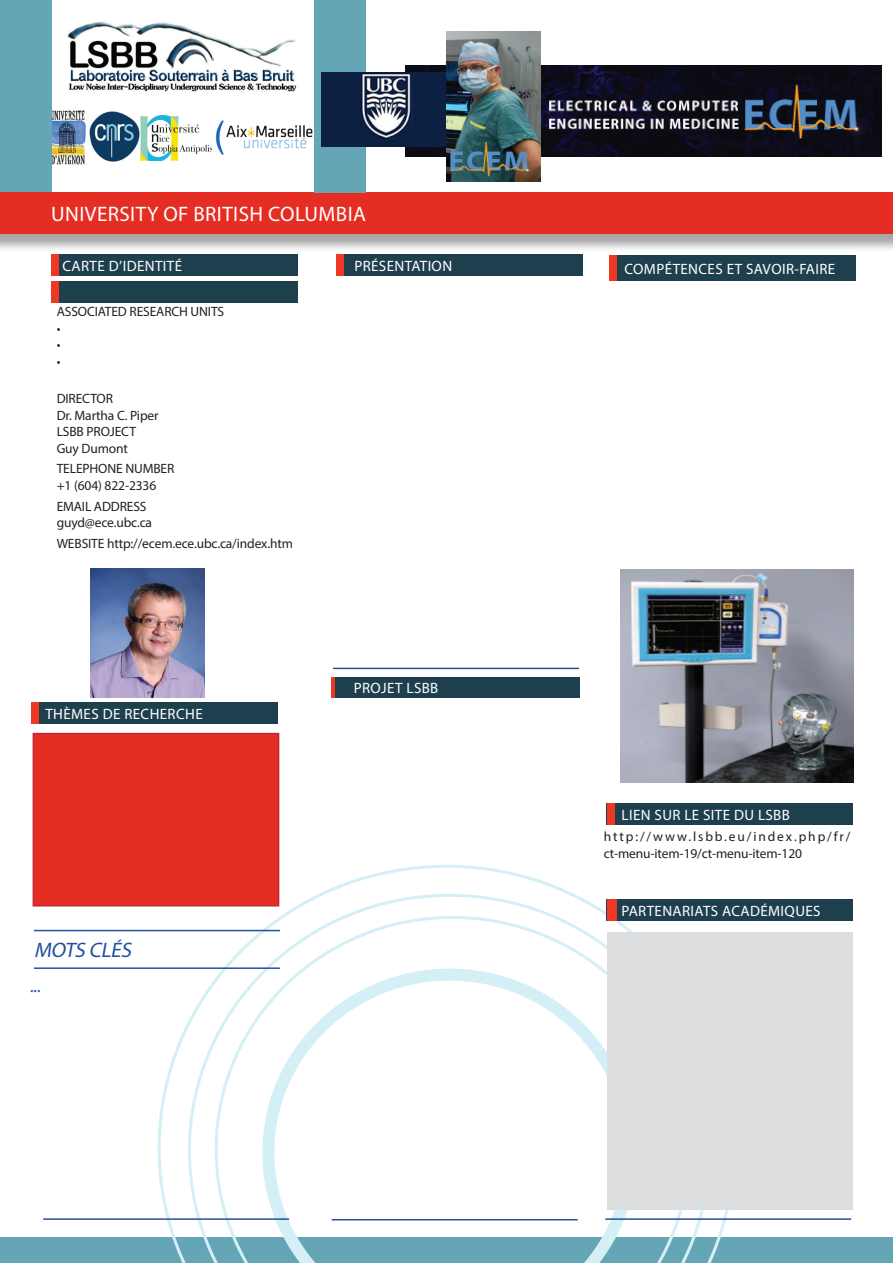
<style>
.page{position:relative;width:893px;height:1263px;background:#fff}
.page>*{position:absolute;margin:0;border:0;box-sizing:border-box;transform-origin:0 0}
.t1{font:21px "Myriad Pro";letter-spacing:.02em;color:#fff}
.t2{font:italic 21px "Myriad Pro";color:#2052a0}
.t3{font:italic 18px "Myriad Pro";color:#2052a0}
.t4{font:15px "Myriad Pro";letter-spacing:.025em;color:#fff}
.t5{font:13.5px/16.5px "Myriad Pro";letter-spacing:-.01em;color:#231f20}
</style>
<div class="page">
<div style="left:0;top:195px;width:893px;height:58px;background:#231f20;opacity:.4"></div>
<div style="left:0;top:192px;width:893px;height:42px;background:#e52d24"></div>
<div style="left:51px;top:254px;width:247px;height:22px;background:#1e3f4e"></div>
<div style="left:51px;top:254px;width:8px;height:22px;background:#ef3824"></div>
<div style="left:51px;top:282px;width:247px;height:21px;background:#1e3f4e"></div>
<div style="left:51px;top:282px;width:8px;height:21px;background:#ef3824"></div>
<div style="left:336px;top:254px;width:247px;height:22px;background:#1e3f4e"></div>
<div style="left:336px;top:254px;width:8px;height:22px;background:#ef3824"></div>
<div style="left:0;top:1237px;width:893px;height:26px;background:#64a6b6"></div>
<svg style="left:158px;top:865px;width:577px;height:398px"></svg>
<svg style="left:188px;top:894px;width:523px;height:369px"></svg>
<svg style="left:215px;top:916px;width:475px;height:347px"></svg>
<hr style="left:605px;top:1218px;width:246px;height:2px;background:#2052a0">
<div style="left:332px;top:677px;width:248px;height:20px;background:#1e3f4e"></div>
<hr style="left:332px;top:677px;width:3px;height:20px;background:#ef3824">
<img style="left:51px;top:110px;width:35px;height:54px">
<img style="left:89px;top:112px;width:50px;height:50px">
<img style="left:141px;top:116px;width:70px;height:44px">
<img style="left:215px;top:120px;width:100px;height:36px">
<div style="left:315px;top:0;width:51px;height:193px;background:#64a6b6"></div>
<div style="left:33px;top:733px;width:246px;height:173px;background:#e52d24;border:2px solid #c02636"></div>
<hr style="left:43px;top:1218px;width:246px;height:2px;background:#2052a0">
<hr style="left:332px;top:1219px;width:246px;height:1px;background:#2052a0">
<hr style="left:333px;top:668px;width:246px;height:1px;background:#2052a0">
<hr style="left:34px;top:930px;width:246px;height:1px;background:#2052a0">
<div style="left:609px;top:255px;width:247px;height:26px;background:#1e3f4e"></div>
<div style="left:609px;top:255px;width:8px;height:26px;background:#ef3824"></div>
<div style="left:31px;top:702px;width:247px;height:22px;background:#1e3f4e"></div>
<div style="left:31px;top:702px;width:8px;height:22px;background:#ef3824"></div>
<div style="left:607px;top:804px;width:246px;height:21px;background:#1e3f4e"></div>
<div style="left:607px;top:804px;width:8px;height:21px;background:#ef3824"></div>
<div style="left:0;top:0;width:51px;height:192px;background:#64a6b6"></div>
<img style="left:67px;top:21px;width:230px;height:71px">
<div style="left:607px;top:933px;width:245px;height:277px;background:#dcdddf"></div>
<div style="left:607px;top:899px;width:246px;height:22px;background:#1e3f4e"></div>
<div style="left:607px;top:899px;width:10px;height:22px;background:#ef3824"></div>
<hr style="left:34px;top:967px;width:246px;height:2px;background:#2052a0">
<img style="left:91px;top:568px;width:113px;height:129px">
<img style="left:405px;top:66px;width:476px;height:90px">
<img style="left:322px;top:72px;width:124px;height:75px">
<img style="left:446px;top:32px;width:95px;height:149px">
<img style="left:621px;top:570px;width:232px;height:213px">
<h1 class="t1" style="left:51px;top:200px;width:316px">UNIVERSITY OF BRITISH COLUMBIA</h1>
<p class="t4" style="left:62px;top:256px;width:121px">CARTE D’IDENTITÉ</p>
<p class="t4" style="left:354px;top:256px;width:99px">PRÉSENTATION</p>
<p class="t5" style="left:57px;top:303px;width:169px">ASSOCIATED RESEARCH UNITS •<br>•<br>•</p>
<p class="t5" style="left:57px;top:390px;width:103px">DIRECTOR<br>Dr. Martha C. Piper<br>LSBB PROJECT<br>Guy Dumont</p>
<p class="t5" style="left:57px;top:460px;width:119px">TELEPHONE NUMBER +1 (604) 822-2336</p>
<p class="t5" style="left:57px;top:498px;width:97px">EMAIL ADDRESS guyd@ece.ubc.ca</p>
<p class="t5" style="left:57px;top:535px;width:238px">WEBSITE http://ecem.ece.ubc.ca/index.htm</p>
<p class="t4" style="left:45px;top:704px;width:159px">THÈMES DE RECHERCHE</p>
<p class="t4" style="left:354px;top:678px;width:86px">PROJET LSBB</p>
<h1 class="t2" style="left:34px;top:937px;width:103px">MOTS CLÉS</h1>
<h2 class="t3" style="left:30px;top:974px;width:16px">...</h2>
<p class="t4" style="left:624px;top:259px;width:212px">COMPÉTENCES ET SAVOIR-FAIRE</p>
<p class="t4" style="left:622px;top:806px;width:170px">LIEN SUR LE SITE DU LSBB</p>
<p class="t5" style="left:604px;top:828px;width:248px">http://www.lsbb.eu/index.php/fr/ ct-menu-item-19/ct-menu-item-120</p>
<p class="t4" style="left:622px;top:901px;width:200px">PARTENARIATS ACADÉMIQUES</p>
</div>
